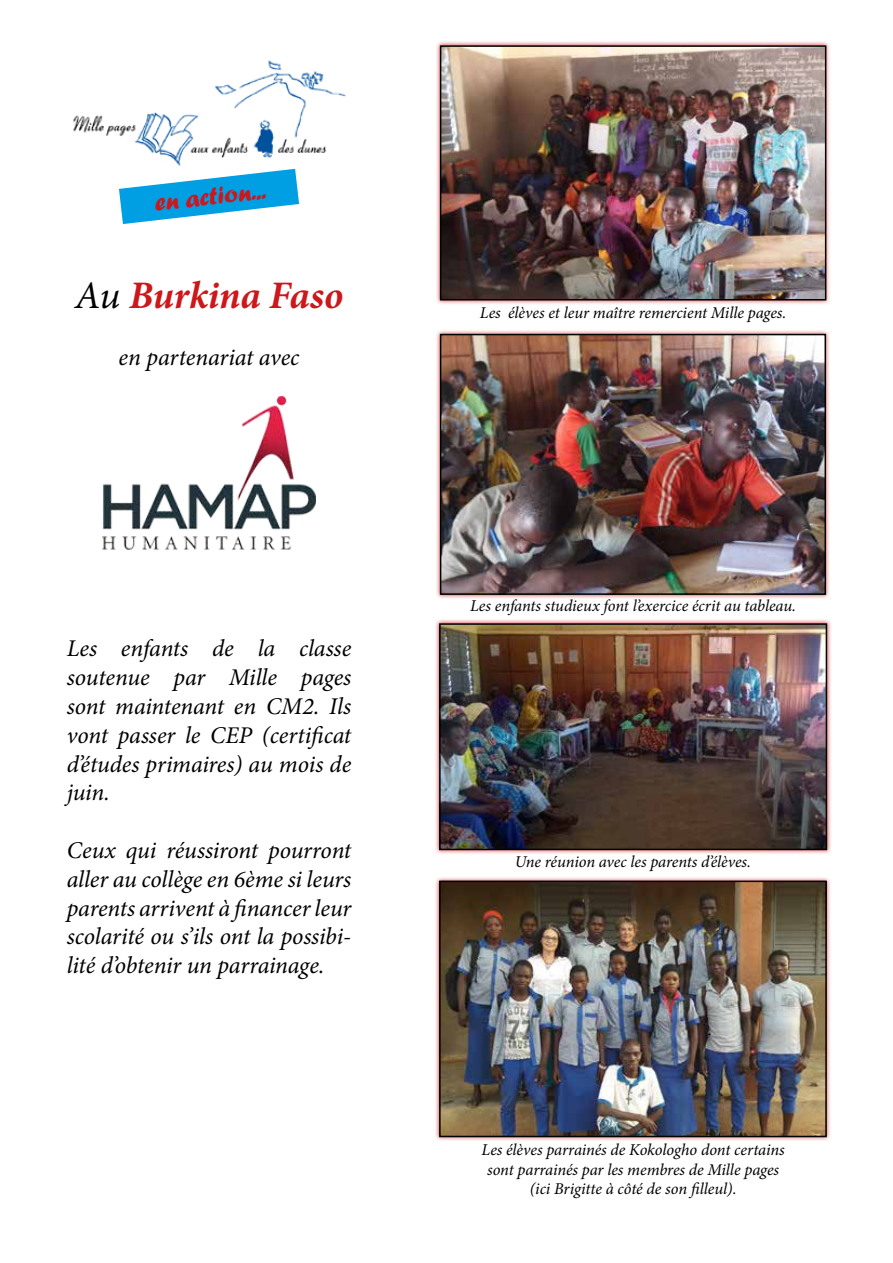
<style>
.page{position:relative;width:893px;height:1263px;background:#fff}
.page>*{position:absolute;margin:0;border:0;box-sizing:border-box;transform-origin:0 0}
.t1{font:italic 700 39px "Minion Pro";letter-spacing:-.005em;color:#cd171a}
.t2{font:25.5px "Forte";color:#cd171a}
.t3{font:italic 24px/28.8px "Minion Pro";letter-spacing:-.01em;color:#000;text-align:justify}
.t4{font:italic 16.5px/19.8px "Minion Pro";letter-spacing:-.005em;color:#000;text-align:center}
.s1{font-weight:400;color:#000}
</style>
<div class="page">
<div style="left:435px;top:41px;width:396px;height:264px;background:#cd171a;opacity:.75"></div>
<img style="left:443px;top:48px;width:380px;height:249px">
<div style="left:440px;top:45px;width:386px;height:255px;border:2px solid #000"></div>
<img style="left:73px;top:60px;width:273px;height:109px">
<svg style="left:119px;top:169px;width:180px;height:55px"></svg>
<div style="left:435px;top:329px;width:395px;height:270px;background:#cd171a;opacity:.75"></div>
<img style="left:443px;top:337px;width:380px;height:255px">
<div style="left:440px;top:334px;width:386px;height:261px;border:2px solid #000"></div>
<div style="left:434px;top:619px;width:398px;height:236px;background:#cd171a;opacity:.75"></div>
<img style="left:442px;top:626px;width:382px;height:221px">
<div style="left:439px;top:623px;width:388px;height:227px;border:2px solid #000"></div>
<div style="left:434px;top:876px;width:397px;height:265px;background:#cd171a;opacity:.75"></div>
<img style="left:442px;top:883px;width:382px;height:251px">
<div style="left:439px;top:880px;width:388px;height:257px;border:2px solid #000"></div>
<img style="left:103px;top:396px;width:212px;height:154px">
<p class="t2" style="left:153px;top:188px;width:113px;rotate:-7deg">en action...</p>
<h1 class="t1" style="left:75px;top:267px;width:270px"><span class="s1">Au</span> Burkina Faso</h1>
<p class="t3" style="left:119px;top:343px;width:182px">en partenariat avec</p>
<p class="t3" style="left:67px;top:634px;width:286px">Les enfants de la classe soutenue par Mille pages sont maintenant en CM2. Ils vont passer le CEP (certificat d’études primaires) au mois de juin.</p>
<p class="t3" style="left:67px;top:836px;width:286px">Ceux qui réussiront pourront aller au collège en 6ème si leurs parents arrivent à financer leur scolarité ou s’ils ont la possibi&shy;lité d’obtenir un parrainage.</p>
<p class="t4" style="left:480px;top:303px;width:308px">Les élèves et leur maître remercient Mille pages.</p>
<p class="t4" style="left:470px;top:596px;width:327px">Les enfants studieux font l’exercice écrit au tableau.</p>
<p class="t4" style="left:515px;top:851px;width:238px">Une réunion avec les parents d’élèves.</p>
<p class="t4" style="left:482px;top:1140px;width:305px">Les élèves parrainés de Kokologho dont certains sont parrainés par les membres de Mille pages (ici Brigitte à côté de son filleul).</p>
</div>
